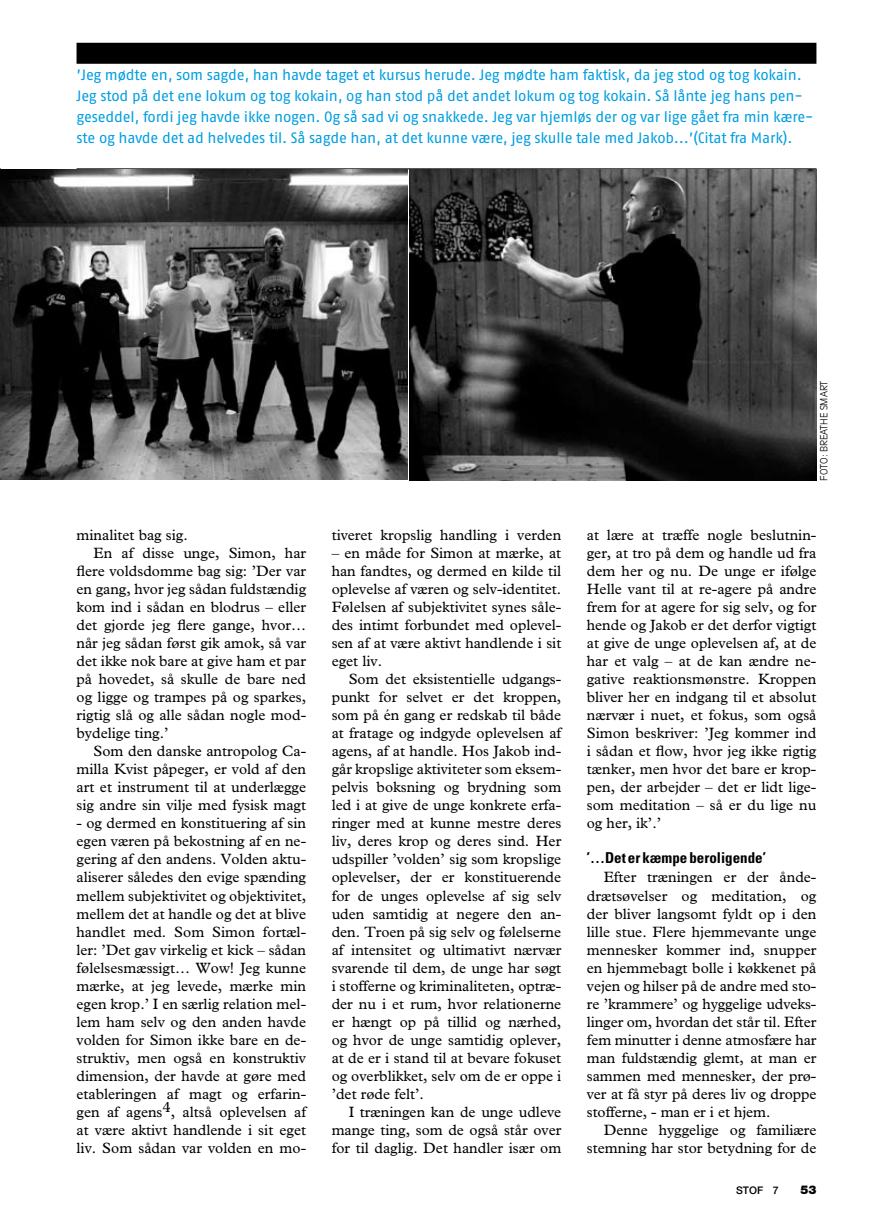
<style>
.page{position:relative;width:893px;height:1221px;background:#fff}
.page>*{position:absolute;margin:0;border:0;box-sizing:border-box;transform-origin:0 0}
.t1{font:15px/18px "Plantin";color:#000;text-align:justify}
.t2{font:15px/21px "Fago No";letter-spacing:-.015em;color:#009ee0}
.t3{font:700 condensed 15px "Univers";color:#000}
.t4{font:900 12px "Helvetica Neue";color:#000}
.t5{font:500 10.5px "Helvetica Neue";color:#000}
.t6{font:300 9.75px "Antique Olive";color:#000}
</style>
<div class="page">
<div style="left:77px;top:43px;width:739px;height:21px;background:#000"></div>
<hr style="left:77px;top:168px;width:739px;height:1px;background:#000">
<img style="left:0;top:169px;width:407px;height:310px">
<img style="left:409px;top:169px;width:407px;height:311px">
<p class="t2" style="left:77px;top:64px;width:738px">’Jeg mødte en, som sagde, han havde taget et kursus herude. Jeg mødte ham faktisk, da jeg stod og tog kokain.<br>Jeg stod på det ene lokum og tog kokain, og han stod på det andet lokum og tog kokain. Så lånte jeg hans pen&shy;geseddel, fordi jeg havde ikke nogen. Og så sad vi og snakkede. Jeg var hjemløs der og var lige gået fra min kære&shy;ste og havde det ad helvedes til. Så sagde han, at det kunne være, jeg skulle tale med Jakob...’(Citat fra Mark).</p>
<p class="t6" style="left:818px;top:480px;width:101px;rotate:-90deg">foto: breathe smart</p>
<p class="t1" style="left:77px;top:526px;width:113px">minalitet bag sig.</p>
<p class="t1" style="left:94px;top:544px;width:214px">En af disse unge, Simon, har</p>
<p class="t1" style="left:77px;top:562px;width:231px">flere voldsdomme bag sig: ’Der var</p>
<p class="t1" style="left:77px;top:580px;width:231px">en gang, hvor jeg sådan fuldstændig</p>
<p class="t1" style="left:77px;top:598px;width:231px">kom ind i sådan en blodrus – eller</p>
<p class="t1" style="left:77px;top:616px;width:231px">det gjorde jeg flere gange, hvor…</p>
<p class="t1" style="left:77px;top:634px;width:231px">når jeg sådan først gik amok, så var</p>
<p class="t1" style="left:77px;top:652px;width:231px">det ikke nok bare at give ham et par</p>
<p class="t1" style="left:77px;top:670px;width:231px">på hovedet, så skulle de bare ned</p>
<p class="t1" style="left:77px;top:688px;width:231px">og ligge og trampes på og sparkes,</p>
<p class="t1" style="left:77px;top:706px;width:231px">rigtig slå og alle sådan nogle mod-</p>
<p class="t1" style="left:77px;top:724px;width:93px">bydelige ting.’</p>
<p class="t1" style="left:94px;top:742px;width:214px">Som den danske antropolog Ca-</p>
<p class="t1" style="left:77px;top:760px;width:231px">milla Kvist påpeger, er vold af den</p>
<p class="t1" style="left:77px;top:778px;width:231px">art et instrument til at underlægge</p>
<p class="t1" style="left:77px;top:796px;width:231px">sig andre sin vilje med fysisk magt</p>
<p class="t1" style="left:77px;top:814px;width:231px">- og dermed en konstituering af sin egen væren på bekostning af en ne&shy;gering af den andens. Volden aktu&shy;aliserer således den evige spænding mellem subjektivitet og objektivitet, mellem det at handle og det at blive handlet med. Som Simon fortæl&shy;ler: ’Det gav virkelig et kick – sådan følelsesmæssigt… Wow! Jeg kunne mærke, at jeg levede, mærke min egen krop.’ I en særlig relation mel&shy;lem ham selv og den anden havde volden for Simon ikke bare en de&shy;struktiv, men også en konstruktiv dimension, der havde at gøre med etableringen af magt og erfarin&shy;gen af agens4, altså oplevelsen af at være aktivt handlende i sit eget liv. Som sådan var volden en mo-</p>
<p class="t1" style="left:332px;top:526px;width:231px">tiveret kropslig handling i verden</p>
<p class="t1" style="left:332px;top:544px;width:231px">– en måde for Simon at mærke, at han fandtes, og dermed en kilde til oplevelse af væren og selv-identitet.<br>Følelsen af subjektivitet synes såle&shy;des intimt forbundet med oplevel&shy;sen af at være aktivt handlende i sit eget liv.</p>
<p class="t1" style="left:332px;top:670px;width:231px;text-indent:17px">Som det eksistentielle udgangs&shy;punkt for selvet er det kroppen, som på én gang er redskab til både at fratage og indgyde oplevelsen af agens, af at handle. Hos Jakob ind&shy;går kropslige aktiviteter som eksem&shy;pelvis boksning og brydning som led i at give de unge konkrete erfa&shy;ringer med at kunne mestre deres liv, deres krop og deres sind. Her udspiller ’volden’ sig som kropslige oplevelser, der er konstituerende for de unges oplevelse af sig selv uden samtidig at negere den an&shy;den. Troen på sig selv og følelserne af intensitet og ultimativt nærvær svarende til dem, de unge har søgt i stofferne og kriminaliteten, optræ&shy;der nu i et rum, hvor relationerne er hængt op på tillid og nærhed, og hvor de unge samtidig oplever, at de er i stand til at bevare fokuset og overblikket, selv om de er oppe i ’det røde felt’.</p>
<p class="t1" style="left:332px;top:1102px;width:231px;text-indent:17px">I træningen kan de unge udleve mange ting, som de også står over for til daglig. Det handler især om</p>
<p class="t1" style="left:587px;top:526px;width:231px">at lære at træffe nogle beslutnin&shy;ger, at tro på dem og handle ud fra dem her og nu. De unge er ifølge Helle vant til at re-agere på andre frem for at agere for sig selv, og for hende og Jakob er det derfor vigtigt at give de unge oplevelsen af, at de har et valg – at de kan ændre ne&shy;gative reaktionsmønstre. Kroppen bliver her en indgang til et absolut nærvær i nuet, et fokus, som også Simon beskriver: ’Jeg kommer ind i sådan et flow, hvor jeg ikke rigtig tænker, men hvor det bare er krop&shy;pen, der arbejder – det er lidt lige&shy;som meditation – så er du lige nu og her, ik’.’</p>
<p class="t3" style="left:587px;top:848px;width:181px">’…Det er kæmpe beroligende’</p>
<p class="t1" style="left:587px;top:868px;width:231px;text-indent:17px">Efter træningen er der ånde&shy;drætsøvelser og meditation, og der bliver langsomt fyldt op i den lille stue. Flere hjemmevante unge mennesker kommer ind, snupper en hjemmebagt bolle i køkkenet på vejen og hilser på de andre med sto&shy;re ’krammere’ og hyggelige udveks&shy;linger om, hvordan det står til. Efter fem minutter i denne atmosfære har man fuldstændig glemt, at man er sammen med mennesker, der prø&shy;ver at få styr på deres liv og droppe stofferne, - man er i et hjem.</p>
<p class="t1" style="left:587px;top:1120px;width:231px;text-align:right">Denne hyggelige og familiære stemning har stor betydning for de</p>
<p class="t5" style="left:736px;top:1183px;width:44px">Stof 7</p>
<p class="t4" style="left:800px;top:1182px;width:18px">53</p>
</div>
